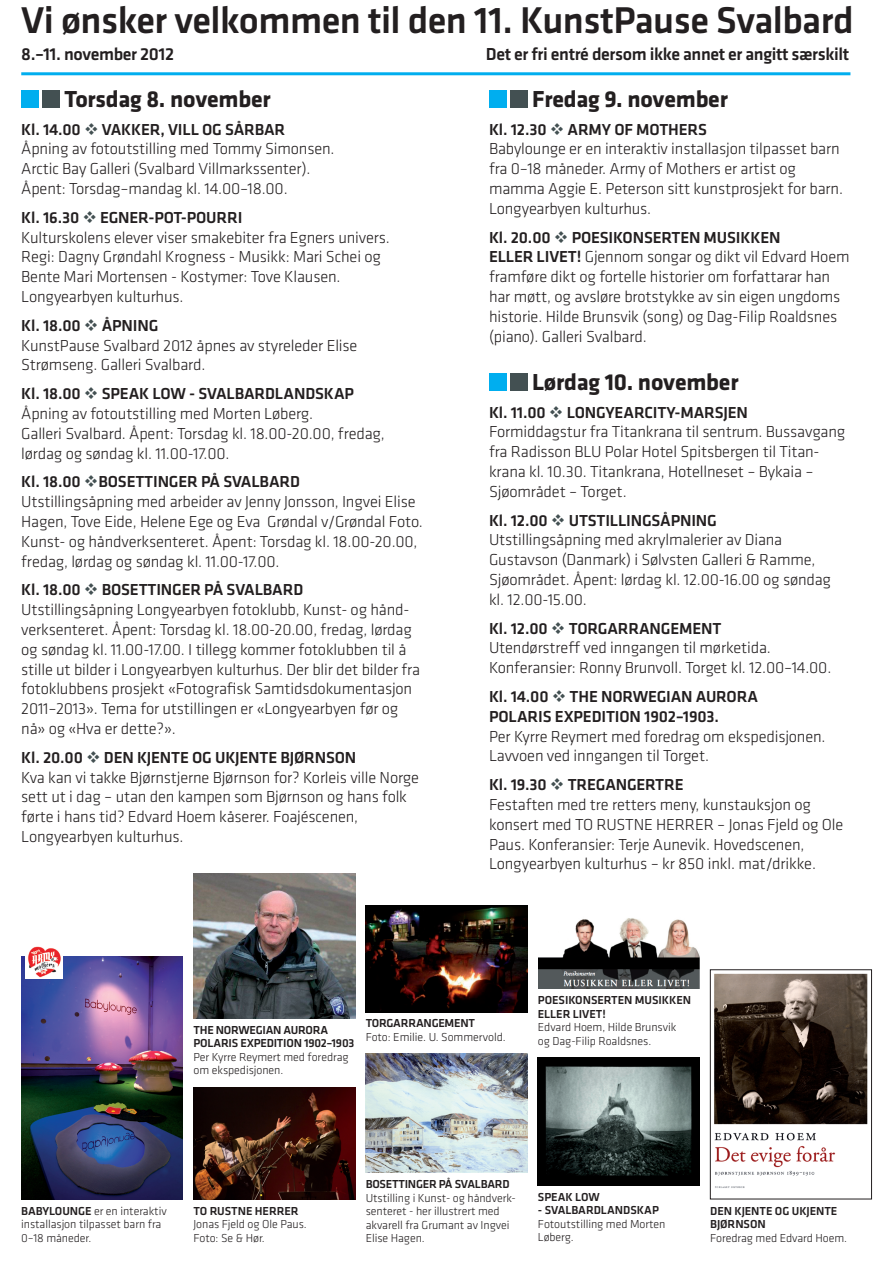
<style>
.page{position:relative;width:893px;height:1263px;background:#fff}
.page>*{position:absolute;margin:0;border:0;box-sizing:border-box;transform-origin:0 0}
.t1{font:500 38.7px "Klavika Basic";letter-spacing:-.015em;color:#231f20}
.t2{font:700 24px "Klavika Basic";letter-spacing:-.01em;color:#231f20}
.t3{font:500 18px "Klavika Basic";letter-spacing:-.02em;color:#231f20}
.t4{font:300 16.5px/19.8px "Klavika Basic";letter-spacing:-.01em;color:#231f20}
.t5{font:500 16.5px/19.8px "Klavika Basic";letter-spacing:-.01em;color:#231f20}
.t6{font:300 12px/13.5px "Klavika Basic";letter-spacing:-.005em;color:#231f20}
.t7{font:500 12px/13.5px "Klavika Basic";letter-spacing:-.005em;color:#231f20}
.s1{font-weight:500}
.s2{color:#435052}
</style>
<div class="page">
<div style="left:21px;top:90px;width:17px;height:17px;background:#00aeef"></div>
<div style="left:43px;top:90px;width:17px;height:17px;background:#435052"></div>
<img style="left:193px;top:1087px;width:162px;height:112px">
<img style="left:366px;top:1053px;width:161px;height:119px">
<img style="left:366px;top:906px;width:161px;height:106px">
<div style="left:489px;top:90px;width:17px;height:17px;background:#00aeef"></div>
<div style="left:511px;top:90px;width:17px;height:17px;background:#435052"></div>
<div style="left:489px;top:373px;width:17px;height:17px;background:#00aeef"></div>
<div style="left:511px;top:373px;width:17px;height:17px;background:#435052"></div>
<hr style="left:21px;top:72px;width:829px;height:3px;background:#00aeef">
<img style="left:21px;top:957px;width:162px;height:242px">
<img style="left:714px;top:973px;width:154px;height:215px">
<div style="left:710px;top:969px;width:162px;height:230px;border:1px solid #231f20"></div>
<img style="left:193px;top:874px;width:162px;height:144px">
<img style="left:538px;top:1058px;width:161px;height:127px">
<img style="left:538px;top:918px;width:161px;height:71px">
<img style="left:26px;top:946px;width:37px;height:32px">
<h1 class="t1" style="left:21px;top:-6px;width:834px">Vi ønsker velkommen til den 11. KunstPause Svalbard</h1>
<p class="t3" style="left:21px;top:42px;width:154px">8.–11. november 2012</p>
<p class="t3" style="left:486px;top:42px;width:365px">Det er fri entré dersom ikke annet er angitt særskilt</p>
<h2 class="t2" style="left:532px;top:82px;width:197px">Fredag 9. november</h2>
<p class="t4" style="left:489px;top:119px;width:355px"><span class="s1">Kl. 12.30</span> <span class="s2">❖</span> <span class="s1">ARMY OF MOTHERS<br></span>Babylounge er en interaktiv installasjon tilpasset barn fra 0–18 måneder. Army of Mothers er artist og mamma Aggie E. Peterson sitt kunstprosjekt for barn.<br>Longyearbyen kulturhus.</p>
<p class="t4" style="left:489px;top:227px;width:362px"><span class="s1">Kl. 20.00</span> <span class="s2">❖</span> <span class="s1">POESIKONSERTEN MUSIKKEN<br>ELLER LIVET!</span> Gjennom songar og dikt vil Edvard Hoem framføre dikt og fortelle historier om forfattarar han har møtt, og avsløre brotstykke av sin eigen ungdoms historie. Hilde Brunsvik (song) og Dag-Filip Roaldsnes (piano). Galleri Svalbard.</p>
<h2 class="t2" style="left:532px;top:365px;width:208px">Lørdag 10. november</h2>
<p class="t4" style="left:489px;top:402px;width:358px"><span class="s1">Kl. 11.00</span> <span class="s2">❖</span> <span class="s1">LONGYEARCITY-MARSJEN </span>Formiddagstur fra Titankrana til sentrum. Bussavgang fra Radisson BLU Polar Hotel Spitsbergen til Titan&shy;krana kl. 10.30. Titankrana, Hotellneset – Bykaia – Sjøområdet – Torget.</p>
<p class="t4" style="left:489px;top:510px;width:344px"><span class="s1">Kl. 12.00</span> <span class="s2">❖</span> <span class="s1">UTSTILLINGSÅPNING </span>Utstillingsåpning med akrylmalerier av Diana Gustavson (Danmark) i Sølvsten Galleri &amp; Ramme, Sjøområdet. Åpent: lørdag kl. 12.00-16.00 og søndag kl. 12.00-15.00.</p>
<p class="t4" style="left:489px;top:618px;width:344px"><span class="s1">Kl. 12.00</span> <span class="s2">❖</span> <span class="s1">TORGARRANGEMENT<br></span>Utendørstreff ved inngangen til mørketida.<br>Konferansier: Ronny Brunvoll. Torget kl. 12.00–14.00.</p>
<p class="t5" style="left:489px;top:686px;width:271px">Kl. 14.00 <span class="s2">❖</span> THE NORWEGIAN AURORA<br>POLARIS EXPEDITION 1902–1903.</p>
<p class="t4" style="left:489px;top:726px;width:338px">Per Kyrre Reymert med foredrag om ekspedisjonen.<br>Lavvoen ved inngangen til Torget.</p>
<p class="t4" style="left:489px;top:775px;width:356px"><span class="s1">Kl. 19.30</span> <span class="s2">❖</span> <span class="s1">TREGANGERTRE<br></span>Festaften med tre retters meny, kunstauksjon og konsert med TO RUSTNE HERRER – Jonas Fjeld og Ole Paus. Konferansier: Terje Aunevik. Hovedscenen, Longyearbyen kulturhus – kr 850 inkl. mat/drikke.</p>
<h2 class="t2" style="left:64px;top:82px;width:208px">Torsdag 8. november</h2>
<p class="t4" style="left:21px;top:119px;width:315px"><span class="s1">Kl. 14.00</span> <span class="s2">❖</span> <span class="s1">VAKKER, VILL OG SÅRBAR </span>Åpning av fotoutstilling med Tommy Simonsen.<br>Arctic Bay Galleri (Svalbard Villmarkssenter).<br>Åpent: Torsdag–mandag kl. 14.00–18.00.</p>
<p class="t4" style="left:21px;top:207px;width:370px"><span class="s1">Kl. 16.30</span> <span class="s2">❖</span> <span class="s1">EGNER-POT-POURRI<br></span>Kulturskolens elever viser smakebiter fra Egners univers.<br>Regi: Dagny Grøndahl Krogness - Musikk: Mari Schei og Bente Mari Mortensen - Kostymer: Tove Klausen.<br>Longyearbyen kulturhus.</p>
<p class="t4" style="left:21px;top:315px;width:338px"><span class="s1">Kl. 18.00</span> <span class="s2">❖</span> <span class="s1">ÅPNING<br></span>KunstPause Svalbard 2012 åpnes av styreleder Elise<br>Strømseng. Galleri Svalbard.</p>
<p class="t4" style="left:21px;top:384px;width:365px"><span class="s1">Kl. 18.00</span> <span class="s2">❖</span> <span class="s1">SPEAK LOW - SVALBARDLANDSKAP </span>Åpning av fotoutstilling med Morten Løberg.<br>Galleri Svalbard. Åpent: Torsdag kl. 18.00-20.00, fredag, lørdag og søndag kl. 11.00-17.00.</p>
<p class="t4" style="left:21px;top:472px;width:403px"><span class="s1">Kl. 18.00</span> <span class="s2">❖</span><span class="s1">BOSETTINGER PÅ SVALBARD<br></span>Utstillingsåpning med arbeider av Jenny Jonsson, Ingvei Elise Hagen, Tove Eide, Helene Ege og Eva Grøndal v/Grøndal Foto.<br>Kunst- og håndverksenteret. Åpent: Torsdag kl. 18.00-20.00, fredag, lørdag og søndag kl. 11.00-17.00.</p>
<p class="t4" style="left:21px;top:580px;width:400px"><span class="s1">Kl. 18.00</span> <span class="s2">❖</span> <span class="s1">BOSETTINGER PÅ SVALBARD<br></span>Utstillingsåpning Longyearbyen fotoklubb, Kunst- og hånd&shy;verksenteret. Åpent: Torsdag kl. 18.00-20.00, fredag, lørdag og søndag kl. 11.00-17.00. I tillegg kommer fotoklubben til å stille ut bilder i Longyearbyen kulturhus. Der blir det bilder fra fotoklubbens prosjekt «Fotografisk Samtidsdokumentasjon 2011–2013». Tema for utstillingen er «Longyearbyen før og nå» og «Hva er dette?».</p>
<p class="t4" style="left:21px;top:747px;width:399px"><span class="s1">Kl. 20.00</span> <span class="s2">❖</span> <span class="s1">DEN KJENTE OG UKJENTE BJØRNSON<br></span>Kva kan vi takke Bjørnstjerne Bjørnson for? Korleis ville Norge sett ut i dag – utan den kampen som Bjørnson og hans folk førte i hans tid? Edvard Hoem kåserer. Foajéscenen, Longyearbyen kulturhus.</p>
<p class="t7" style="left:193px;top:1023px;width:162px">THE NORWEGIAN AURORA<br>POLARIS EXPEDITION 1902–1903</p>
<p class="t6" style="left:193px;top:1050px;width:157px">Per Kyrre Reymert med foredrag om ekspedisjonen.</p>
<p class="t7" style="left:366px;top:1016px;width:15px">Torgarrangement</p>
<p class="t6" style="left:366px;top:1030px;width:142px">Foto: Emilie. U. Sommervold.</p>
<p class="t7" style="left:538px;top:993px;width:155px">POESIKONSERTEN MUSIKKEN<br>ELLER LIVET!</p>
<p class="t6" style="left:538px;top:1020px;width:140px">Edvard Hoem, Hilde Brunsvik og Dag-Filip Roaldsnes.</p>
<p class="t6" style="left:21px;top:1204px;width:147px;text-indent:73px">er en interaktiv installasjon tilpasset barn fra<br>0–18 måneder.</p>
<p class="t7" style="left:21px;top:1203px;width:36px">Babylounge</p>
<p class="t7" style="left:193px;top:1203px;width:107px">TO RUSTNE HERRER</p>
<p class="t6" style="left:193px;top:1217px;width:115px">Jonas Fjeld og Ole Paus.<br>Foto: Se &amp; Hør.</p>
<p class="t7" style="left:366px;top:1177px;width:145px">BOSETTINGER PÅ SVALBARD</p>
<p class="t6" style="left:366px;top:1191px;width:152px">Utstilling i Kunst- og håndverk&shy;senteret - her illustrert med akvarell fra Grumant av Ingvei<br>Elise Hagen.</p>
<p class="t7" style="left:538px;top:1190px;width:63px">SPEAK LOW</p>
<p class="t7" style="left:538px;top:1203px;width:122px">- SVALBARDLANDSKAP</p>
<p class="t6" style="left:538px;top:1217px;width:129px">Fotoutstilling med Morten<br>Løberg.</p>
<p class="t7" style="left:710px;top:1203px;width:129px">DEN KJENTE OG UKJENTE<br>BJØRNSON</p>
<p class="t6" style="left:710px;top:1231px;width:139px">Foredrag med Edvard Hoem.</p>
</div>
